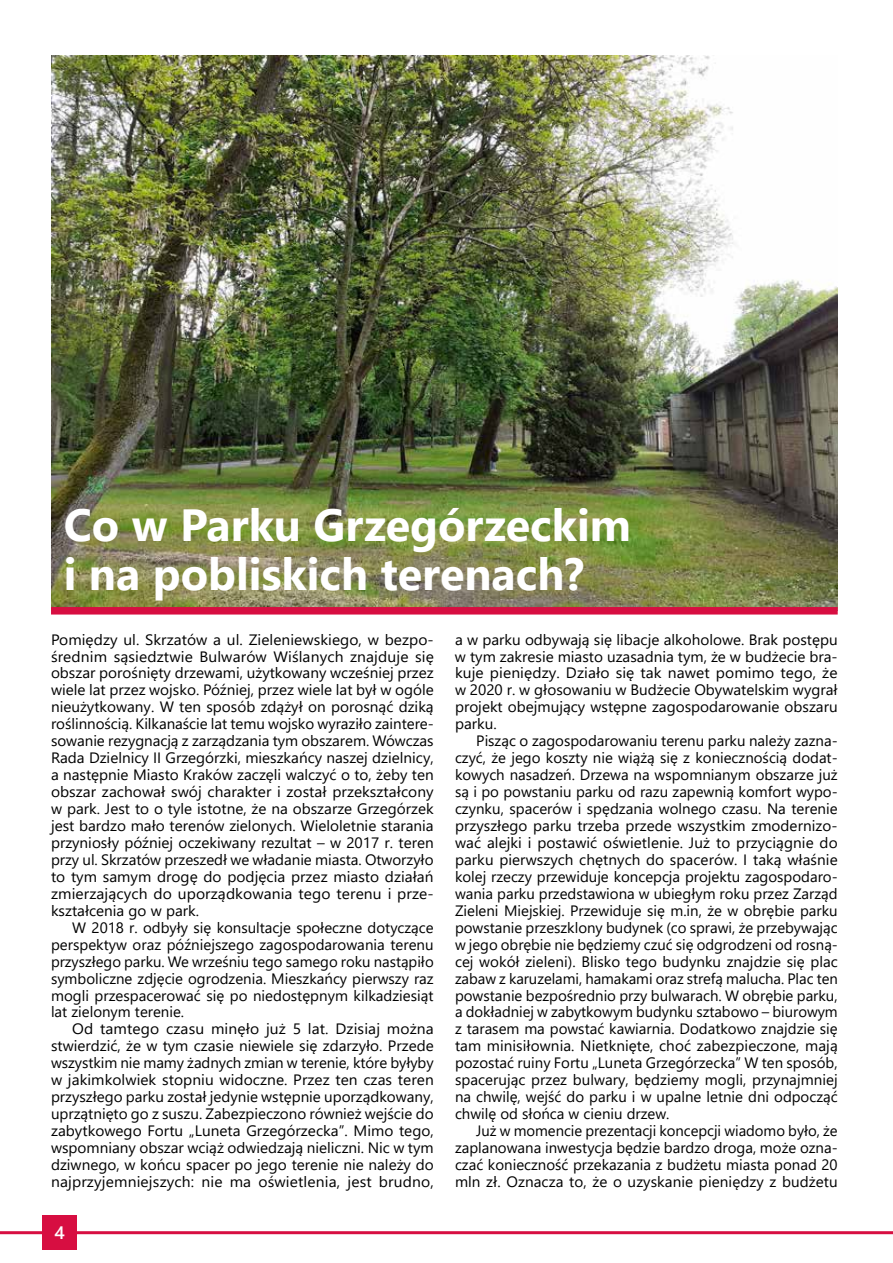
<style>
.page{position:relative;width:893px;height:1263px;background:#fff}
.page>*{position:absolute;margin:0;border:0;box-sizing:border-box;transform-origin:0 0}
.t1{font:700 45px/49.5px "Segoe UI";color:#fff}
.t2{font:600 18px "Segoe UI";color:#fff}
.t3{font:15px/17px "Segoe UI";color:#000;text-align:justify}
.t4{font:15px/17px "Segoe UI";color:#000;text-align:justify;scale:1.04 1}
</style>
<div class="page">
<hr style="left:0;top:1231px;width:893px;height:3px;background:#d70e41">
<div style="left:43px;top:1216px;width:34px;height:34px;background:#d70e41"></div>
<img style="left:51px;top:55px;width:787px;height:552px">
<div style="left:51px;top:607px;width:787px;height:7px;background:#d70e41"></div>
<h1 class="t1" style="left:64px;top:496px;width:569px">Co w Parku Grzegórzeckim i na pobliskich terenach?</h1>
<p class="t4" style="left:51px;top:629px;width:370px">Pomiędzy ul. Skrzatów a ul. Zieleniewskiego, w bezpo&shy;średnim sąsiedztwie Bulwarów Wiślanych znajduje się obszar porośnięty drzewami, użytkowany wcześniej przez wiele lat przez wojsko. Później, przez wiele lat był w ogóle nieużytkowany. W ten sposób zdążył on porosnąć dziką roślinnością. Kilkanaście lat temu wojsko wyraziło zaintere&shy;sowanie rezygnacją z zarządzania tym obszarem. Wówczas Rada Dzielnicy II Grzegórzki, mieszkańcy naszej dzielnicy, a następnie Miasto Kraków zaczęli walczyć o to, żeby ten obszar zachował swój charakter i został przekształcony w park. Jest to o tyle istotne, że na obszarze Grzegórzek jest bardzo mało terenów zielonych. Wieloletnie starania przyniosły później oczekiwany rezultat – w 2017 r. teren przy ul. Skrzatów przeszedł we władanie miasta. Otworzyło to tym samym drogę do podjęcia przez miasto działań zmierzających do uporządkowania tego terenu i prze&shy;kształcenia go w park.</p>
<p class="t3" style="left:51px;top:917px;width:384px;text-indent:21px">W 2018 r. odbyły się konsultacje społeczne dotyczące perspektyw oraz późniejszego zagospodarowania terenu przyszłego parku. We wrześniu tego samego roku nastąpiło symboliczne zdjęcie ogrodzenia. Mieszkańcy pierwszy raz mogli przespacerować się po niedostępnym kilkadziesiąt lat zielonym terenie.</p>
<p class="t4" style="left:51px;top:1019px;width:370px;text-indent:21px">Od tamtego czasu minęło już 5 lat. Dzisiaj można stwierdzić, że w tym czasie niewiele się zdarzyło. Przede wszystkim nie mamy żadnych zmian w terenie, które byłyby w jakimkolwiek stopniu widoczne. Przez ten czas teren przyszłego parku został jedynie wstępnie uporządkowany, uprzątnięto go z suszu. Zabezpieczono również wejście do zabytkowego Fortu „Luneta Grzegórzecka”. Mimo tego, wspomniany obszar wciąż odwiedzają nieliczni. Nic w tym dziwnego, w końcu spacer po jego terenie nie należy do najprzyjemniejszych: nie ma oświetlenia, jest brudno,</p>
<p class="t2" style="left:54px;top:1216px;width:12px">4</p>
<p class="t3" style="left:455px;top:629px;width:384px">a w parku odbywają się libacje alkoholowe. Brak postępu w tym zakresie miasto uzasadnia tym, że w budżecie bra&shy;kuje pieniędzy. Działo się tak nawet pomimo tego, że w 2020 r. w głosowaniu w Budżecie Obywatelskim wygrał projekt obejmujący wstępne zagospodarowanie obszaru parku.</p>
<p class="t3" style="left:455px;top:731px;width:384px;text-indent:21px">Pisząc o zagospodarowaniu terenu parku należy zazna&shy;czyć, że jego koszty nie wiążą się z koniecznością dodat&shy;kowych nasadzeń. Drzewa na wspomnianym obszarze już są i po powstaniu parku od razu zapewnią komfort wypo&shy;czynku, spacerów i spędzania wolnego czasu. Na terenie przyszłego parku trzeba przede wszystkim zmodernizo&shy;wać alejki i postawić oświetlenie. Już to przyciągnie do parku pierwszych chętnych do spacerów. I taką właśnie kolej rzeczy przewiduje koncepcja projektu zagospodaro&shy;wania parku przedstawiona w ubiegłym roku przez Zarząd Zieleni Miejskiej. Przewiduje się m.in, że w obrębie parku powstanie przeszklony budynek (co sprawi, że przebywając w jego obrębie nie będziemy czuć się odgrodzeni od rosną&shy;cej wokół zieleni). Blisko tego budynku znajdzie się plac zabaw z karuzelami, hamakami oraz strefą malucha. Plac ten powstanie bezpośrednio przy bulwarach. W obrębie parku, a dokładniej w zabytkowym budynku sztabowo – biurowym z tarasem ma powstać kawiarnia. Dodatkowo znajdzie się tam minisiłownia. Nietknięte, choć zabezpieczone, mają pozostać ruiny Fortu „Luneta Grzegórzecka” W ten sposób, spacerując przez bulwary, będziemy mogli, przynajmniej na chwilę, wejść do parku i w upalne letnie dni odpocząć chwilę od słońca w cieniu drzew.</p>
<p class="t3" style="left:455px;top:1121px;width:384px;text-indent:21px">Już w momencie prezentacji koncepcji wiadomo było, że zaplanowana inwestycja będzie bardzo droga, może ozna&shy;czać konieczność przekazania z budżetu miasta ponad 20 mln zł. Oznacza to, że o uzyskanie pieniędzy z budżetu</p>
</div>
